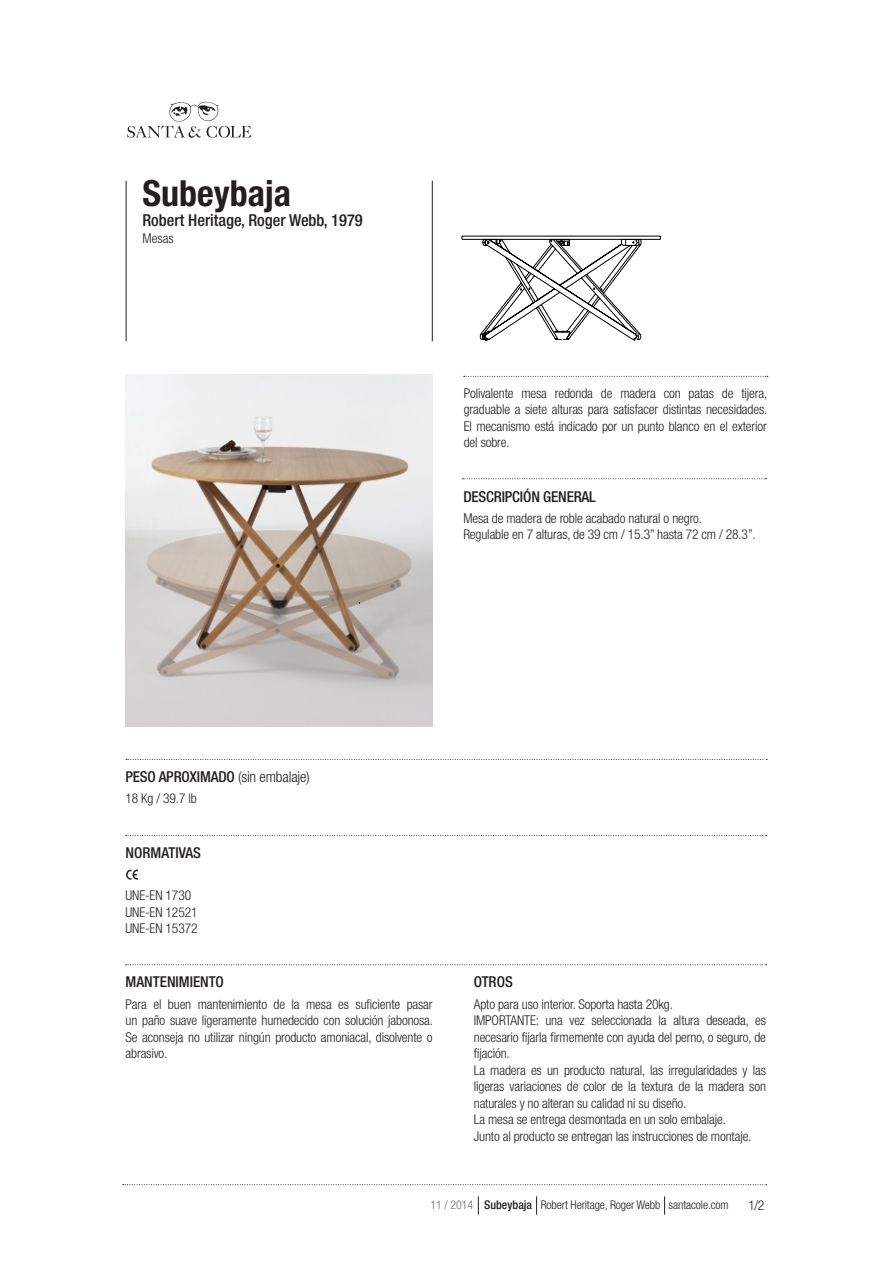
<style>
.page{position:relative;width:893px;height:1263px;background:#fff}
.page>*{position:absolute;margin:0;border:0;box-sizing:border-box;transform-origin:0 0}
.t1{font:700 condensed 36px "Helvetica Neue LT Std";color:#231f20}
.t2{font:500 condensed 16.5px "Helvetica Neue LT Std";color:#231f20}
.t3{font:500 condensed 15px "Helvetica Neue LT Std";letter-spacing:-.01em;color:#231f20}
.t4{font:300 condensed 13.5px/16.5px "Helvetica Neue LT Std";letter-spacing:-.01em;color:#231f20;text-align:justify}
.t5{font:300 condensed 12px "Helvetica Neue LT Std";letter-spacing:-.01em;color:#231f20}
.s1{font-weight:300}
.s2{color:#6c6d70}
.s3{font-weight:500}
</style>
<div class="page">
<hr style="left:432px;top:181px;width:1px;height:160px;background:#231f20">
<hr style="left:126px;top:181px;width:1px;height:160px;background:#231f20">
<img style="left:126px;top:374px;width:306px;height:353px">
<svg style="left:464px;top:376px;width:304px;height:1px"></svg>
<svg style="left:462px;top:478px;width:304px;height:1px"></svg>
<svg style="left:126px;top:759px;width:641px;height:1px"></svg>
<svg style="left:123px;top:1184px;width:644px;height:1px"></svg>
<svg style="left:127px;top:102px;width:124px;height:36px"></svg>
<svg style="left:126px;top:869px;width:12px;height:11px"></svg>
<svg style="left:126px;top:835px;width:641px;height:1px"></svg>
<svg style="left:462px;top:236px;width:198px;height:104px"></svg>
<svg style="left:126px;top:964px;width:641px;height:1px"></svg>
<svg style="left:664px;top:1196px;width:1px;height:18px"></svg>
<svg style="left:536px;top:1196px;width:1px;height:18px"></svg>
<svg style="left:478px;top:1196px;width:1px;height:18px"></svg>
<p class="t1" style="left:142px;top:172px;width:150px">Subeybaja</p>
<p class="t2" style="left:142px;top:211px;width:222px">Robert Heritage, Roger Webb, 1979</p>
<p class="t4" style="left:142px;top:230px;width:33px">Mesas</p>
<p class="t4" style="left:464px;top:385px;width:305px">Polivalente mesa redonda de madera con patas de tijera, graduable a siete alturas para satisfacer distintas necesidades.<br>El mecanismo está indicado por un punto blanco en el exterior del sobre.</p>
<p class="t3" style="left:463px;top:487px;width:134px">DESCRIPCIÓN GENERAL</p>
<p class="t4" style="left:463px;top:510px;width:240px">Mesa de madera de roble acabado natural o negro.</p>
<p class="t4" style="left:463px;top:526px;width:294px">Regulable en 7 alturas, de 39 cm / 15.3” hasta 72 cm / 28.3”.</p>
<p class="t3" style="left:126px;top:768px;width:186px">PESO APROXIMADO <span class="s1">(sin embalaje)</span></p>
<p class="t4" style="left:125px;top:790px;width:73px">18 Kg / 39.7 lb</p>
<p class="t3" style="left:126px;top:844px;width:77px">NORMATIVAS</p>
<p class="t4" style="left:126px;top:887px;width:67px">UNE-EN 1730</p>
<p class="t4" style="left:126px;top:904px;width:73px">UNE-EN 12521</p>
<p class="t4" style="left:126px;top:920px;width:73px">UNE-EN 15372</p>
<p class="t3" style="left:126px;top:973px;width:100px">MANTENIMIENTO</p>
<p class="t4" style="left:126px;top:995px;width:309px">Para el buen mantenimiento de la mesa es suficiente pasar un paño suave ligeramente humedecido con solución jabonosa.<br>Se aconseja no utilizar ningún producto amoniacal, disolvente o abrasivo.</p>
<p class="t3" style="left:474px;top:973px;width:41px">OTROS</p>
<p class="t4" style="left:474px;top:995px;width:201px">Apto para uso interior. Soporta hasta 20kg.</p>
<p class="t4" style="left:474px;top:1012px;width:294px">IMPORTANTE: una vez seleccionada la altura deseada, es necesario fijarla firmemente con ayuda del perno, o seguro, de fijación.</p>
<p class="t4" style="left:474px;top:1061px;width:294px">La madera es un producto natural, las irregularidades y las ligeras variaciones de color de la textura de la madera son naturales y no alteran su calidad ni su diseño.</p>
<p class="t4" style="left:474px;top:1111px;width:254px">La mesa se entrega desmontada en un solo embalaje.</p>
<p class="t4" style="left:474px;top:1127px;width:279px">Junto al producto se entregan las instrucciones de montaje.</p>
<p class="t5" style="left:430px;top:1198px;width:300px"><span class="s2">11 / 2014</span> <span class="s3">Subeybaja</span> Robert Heritage, Roger Webb santacole.com</p>
<p class="t4" style="left:749px;top:1197px;width:17px">1/2</p>
</div>
